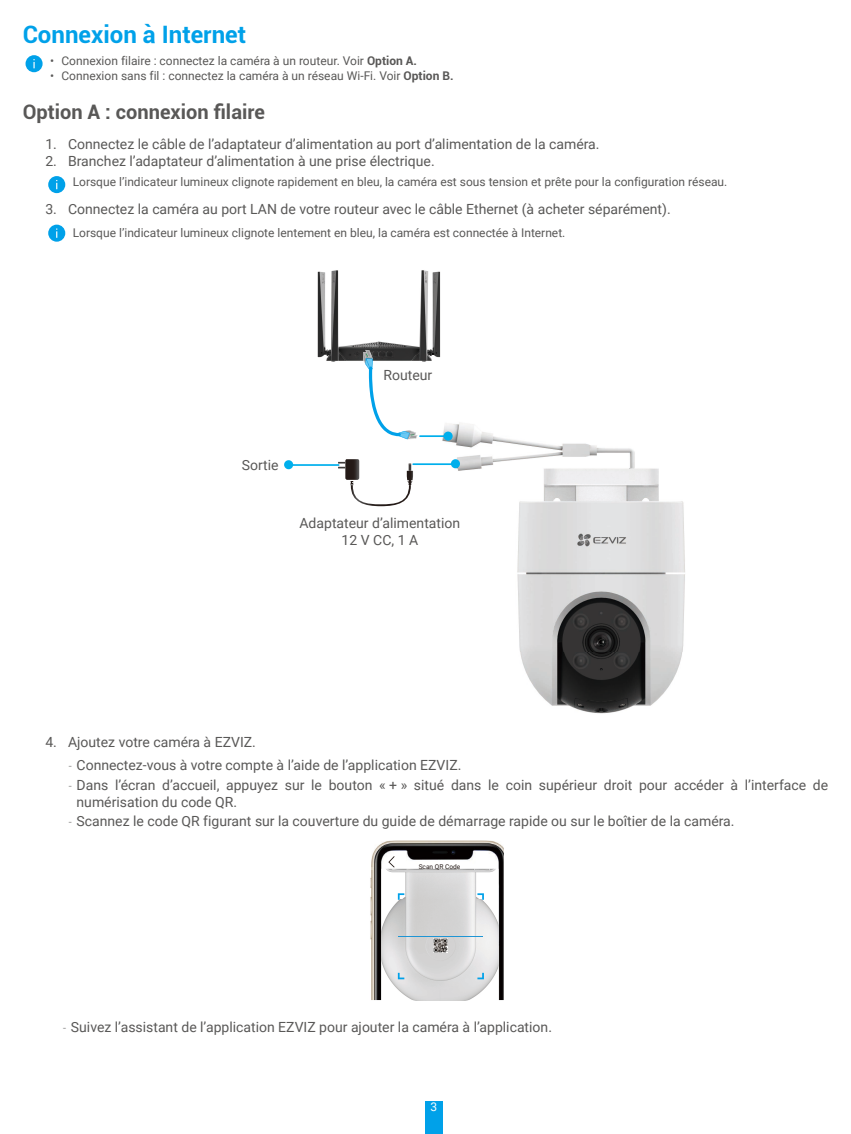
<style>
.page{position:relative;width:851px;height:1134px;background:#fff}
.page>*{position:absolute;margin:0;border:0;box-sizing:border-box;transform-origin:0 0}
.t1{font:700 24px "Roboto";color:#00a1e9}
.t2{font:700 20px "Roboto";color:#595857}
.t3{font:14px/16.8px "Roboto";color:#595857;text-align:center}
.t4{font:12px "Roboto";color:#595857}
.t5{font:12px "Roboto";color:#fff}
.t6{font:6.6px "Roboto";color:#231916}
.s1{font-weight:700}
.s2{font-family:"DIN Cond";font-weight:300}
</style>
<div class="page">
<div style="left:425px;top:1101px;width:17px;height:33px;background:#00a1e9"></div>
<div style="left:26px;top:55px;width:17px;height:17px;background:#00a1e9;border-radius:50%"></div>
<svg style="left:33px;top:59px;width:2px;height:9px"></svg>
<svg style="left:48px;top:176px;width:17px;height:17px"></svg>
<div style="left:48px;top:225px;width:17px;height:17px;background:#00a1e9;border-radius:50%"></div>
<img style="left:442px;top:423px;width:193px;height:48px">
<img style="left:515px;top:468px;width:170px;height:246px">
<svg style="left:628px;top:468px;width:7px;height:13px"></svg>
<img style="left:317px;top:270px;width:124px;height:92px">
<svg style="left:363px;top:350px;width:54px;height:89px"></svg>
<hr style="left:289px;top:464px;width:50px;height:2px;background:#00afec">
<div style="left:284px;top:460px;width:9px;height:9px;background:#00afec;border-radius:50%"></div>
<div style="left:451px;top:459px;width:9px;height:9px;background:#00afec;border-radius:50%"></div>
<div style="left:443px;top:432px;width:9px;height:9px;background:#00afec;border-radius:50%"></div>
<hr style="left:419px;top:435px;width:25px;height:2px;background:#00afec">
<hr style="left:412px;top:463px;width:41px;height:2px;background:#00afec">
<svg style="left:338px;top:459px;width:75px;height:47px"></svg>
<img style="left:370px;top:840px;width:134px;height:160px">
<svg style="left:388px;top:856px;width:6px;height:11px"></svg>
<svg style="left:398px;top:893px;width:6px;height:7px"></svg>
<svg style="left:477px;top:893px;width:7px;height:7px"></svg>
<svg style="left:398px;top:973px;width:6px;height:6px"></svg>
<svg style="left:477px;top:973px;width:7px;height:6px"></svg>
<hr style="left:398px;top:936px;width:84px;height:1px;background:#1f95d4">
<h1 class="t1" style="left:23px;top:18px;width:225px">Connexion à Internet</h1>
<p class="t4" style="left:50px;top:53px;width:368px">• Connexion filaire : connectez la caméra à un routeur. Voir <span class="s1">Option A.</span></p>
<p class="t4" style="left:50px;top:67px;width:405px">• Connexion sans fil : connectez la caméra à un réseau Wi-Fi. Voir <span class="s1">Option B.</span></p>
<h2 class="t2" style="left:23px;top:97px;width:243px">Option A : connexion filaire</h2>
<p class="t3" style="left:45px;top:135px;width:555px">1. Connectez le câble de l’adaptateur d’alimentation au port d’alimentation de la caméra.</p>
<p class="t3" style="left:45px;top:152px;width:391px">2. Branchez l’adaptateur d’alimentation à une prise électrique.</p>
<p class="t4" style="left:73px;top:174px;width:656px">Lorsque l’indicateur lumineux clignote rapidement en bleu, la caméra est sous tension et prête pour la configuration réseau.</p>
<p class="t3" style="left:45px;top:200px;width:626px">3. Connectez la caméra au port LAN de votre routeur avec le câble Ethernet (à acheter séparément).</p>
<p class="t4" style="left:73px;top:225px;width:494px">Lorsque l’indicateur lumineux clignote lentement en bleu, la caméra est connectée à Internet.</p>
<p class="t3" style="left:383px;top:366px;width:50px">Routeur</p>
<p class="t3" style="left:242px;top:456px;width:38px">Sortie</p>
<p class="t3" style="left:299px;top:514px;width:162px">Adaptateur d’alimentation<br>12 V CC, 1 A</p>
<p class="t3" style="left:45px;top:733px;width:212px">4. Ajoutez votre caméra à EZVIZ.</p>
<p class="t3" style="left:68px;top:756px;width:395px"><span class="s2">-</span> Connectez-vous à votre compte à l’aide de l’application EZVIZ.</p>
<p class="t3" style="left:77px;top:776px;width:753px;text-align:left;text-indent:-9px"><span class="s2">-</span> Dans l’écran d’accueil, appuyez sur le bouton « + » situé dans le coin supérieur droit pour accéder à l’interface de numérisation du code QR.</p>
<p class="t3" style="left:68px;top:812px;width:667px"><span class="s2">-</span> Scannez le code QR figurant sur la couverture du guide de démarrage rapide ou sur le boîtier de la caméra.</p>
<p class="t6" style="left:418px;top:862px;width:43px">Scan QR Code</p>
<p class="t3" style="left:62px;top:1018px;width:491px"><span class="s2">-</span> Suivez l’assistant de l’application EZVIZ pour ajouter la caméra à l’application.</p>
<p class="t5" style="left:430px;top:1099px;width:8px">3</p>
</div>
